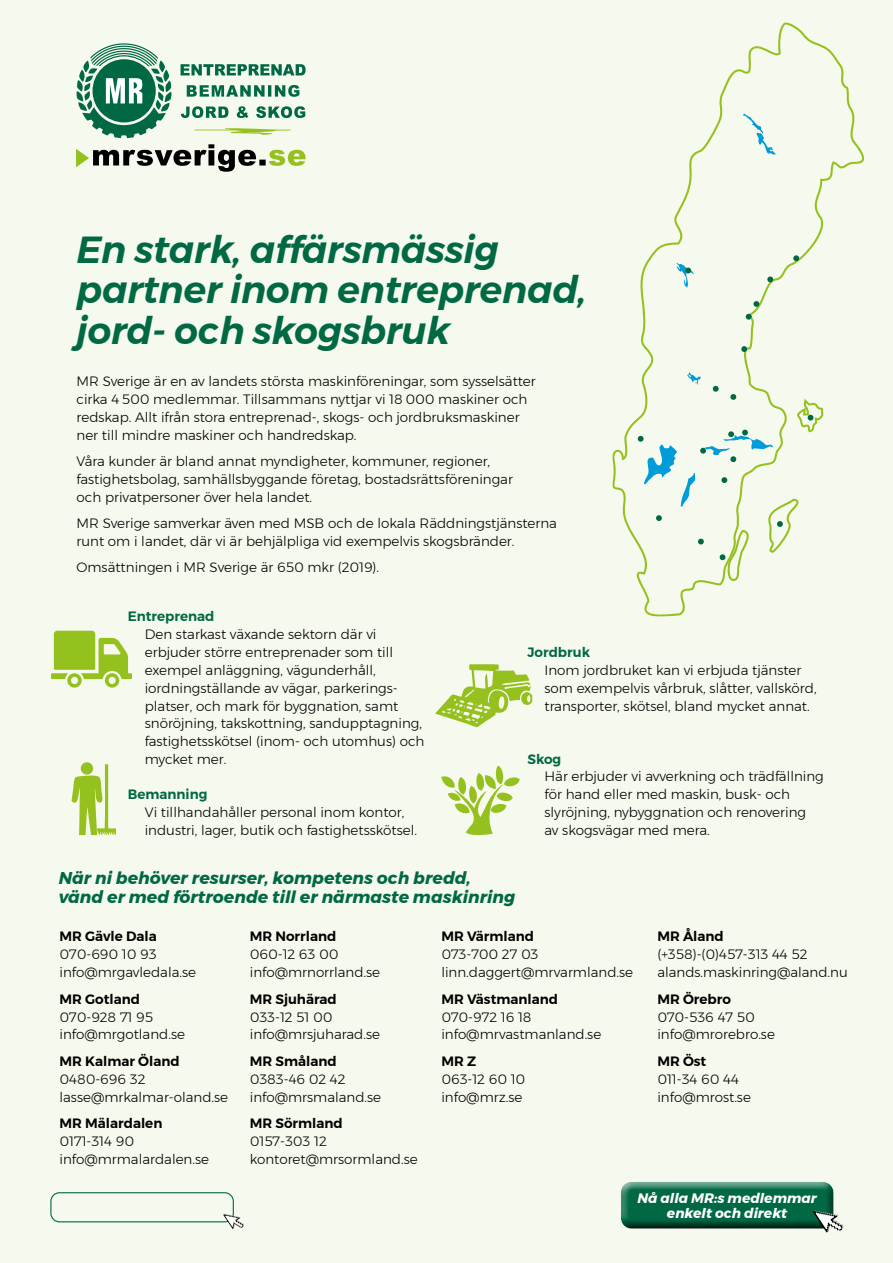
<style>
.page{position:relative;width:893px;height:1263px;background:#f6f9ed}
.page>*{position:absolute;margin:0;border:0;box-sizing:border-box;transform-origin:0 0}
.t1{font:italic 600 37.65px/40.5px "Montserrat";letter-spacing:-.01em;color:#006944}
.t2{font:italic 700 17.1px/18.5px "Montserrat";color:#006944}
.t3{font:italic 700 13.65px/14.9px "Montserrat";color:#fff;text-align:center}
.t4{font:300 13.5px/17.9px "Montserrat";color:#000}
.t5{font:600 13.5px "Montserrat";color:#000}
.t6{font:600 13.5px "Montserrat";color:#006944}
</style>
<div class="page">
<svg style="left:195px;top:128px;width:96px;height:7px"></svg>
<svg style="left:77px;top:144px;width:229px;height:28px"></svg>
<svg style="left:181px;top:64px;width:125px;height:11px"></svg>
<svg style="left:187px;top:85px;width:112px;height:12px"></svg>
<svg style="left:181px;top:106px;width:124px;height:12px"></svg>
<svg style="left:77px;top:43px;width:95px;height:95px"></svg>
<svg style="left:71px;top:764px;width:45px;height:71px"></svg>
<div style="left:81px;top:762px;width:12px;height:13px;background:#95c11f;border-radius:50%"></div>
<svg style="left:435px;top:664px;width:97px;height:63px"></svg>
<svg style="left:441px;top:765px;width:79px;height:71px"></svg>
<svg style="left:51px;top:631px;width:81px;height:57px"></svg>
<svg style="left:612px;top:22px;width:252px;height:595px"></svg>
<svg style="left:743px;top:114px;width:33px;height:41px"></svg>
<svg style="left:746px;top:314px;width:6px;height:6px"></svg>
<svg style="left:753px;top:301px;width:6px;height:6px"></svg>
<svg style="left:767px;top:276px;width:6px;height:6px"></svg>
<svg style="left:676px;top:263px;width:18px;height:25px"></svg>
<svg style="left:793px;top:255px;width:6px;height:6px"></svg>
<svg style="left:741px;top:346px;width:6px;height:6px"></svg>
<svg style="left:638px;top:372px;width:185px;height:209px"></svg>
<div style="left:50px;top:1192px;width:184px;height:30px;border:1px solid #006944;border-radius:9px"></div>
<div style="left:616px;top:1182px;width:226px;height:48px;background:#000;opacity:.75"></div>
<img style="left:817px;top:1210px;width:13px;height:1px">
<svg style="left:813px;top:1211px;width:31px;height:21px"></svg>
<svg style="left:223px;top:1214px;width:21px;height:15px"></svg>
<h1 class="t1" style="left:77px;top:229px;width:511px">En stark, affärsmässig partner inom entreprenad, jord- och skogsbruk</h1>
<p class="t4" style="left:77px;top:372px;width:461px">MR Sverige är en av landets största maskinföreningar, som sysselsätter cirka 4 500 medlemmar. Tillsammans nyttjar vi 18 000 maskiner och redskap. Allt ifrån stora entreprenad-, skogs- och jordbruksmaskiner ner till mindre maskiner och handredskap.</p>
<p class="t4" style="left:77px;top:452px;width:438px">Våra kunder är bland annat myndigheter, kommuner, regioner, fastighetsbolag, samhällsbyggande företag, bostadsrättsföreningar och privatpersoner över hela landet.</p>
<p class="t4" style="left:77px;top:514px;width:482px">MR Sverige samverkar även med MSB och de lokala Räddningstjänsterna runt om i landet, där vi är behjälpliga vid exempelvis skogsbränder.</p>
<p class="t4" style="left:77px;top:558px;width:304px">Omsättningen i MR Sverige är 650 mkr (2019).</p>
<p class="t6" style="left:128px;top:606px;width:88px">Entreprenad</p>
<p class="t4" style="left:145px;top:625px;width:281px">Den starkast växande sektorn där vi erbjuder större entreprenader som till exempel anläggning, vägunderhåll, iordningställande av vägar, parkerings&shy;platser, och mark för byggnation, samt snöröjning, takskottning, sandupptagning, fastighetsskötsel (inom- och utomhus) och mycket mer.</p>
<p class="t6" style="left:128px;top:784px;width:81px">Bemanning</p>
<p class="t4" style="left:145px;top:803px;width:274px">Vi tillhandahåller personal inom kontor, industri, lager, butik och fastighetsskötsel.</p>
<p class="t6" style="left:527px;top:642px;width:64px">Jordbruk</p>
<p class="t4" style="left:544px;top:661px;width:274px">Inom jordbruket kan vi erbjuda tjänster som exempelvis vårbruk, slåtter, vallskörd, transporter, skötsel, bland mycket annat.</p>
<p class="t6" style="left:527px;top:748px;width:35px">Skog</p>
<p class="t4" style="left:544px;top:767px;width:281px">Här erbjuder vi avverkning och trädfällning för hand eller med maskin, busk- och slyröjning, nybyggnation och renovering<br>av skogsvägar med mera.</p>
<p class="t2" style="left:59px;top:869px;width:458px">När ni behöver resurser, kompetens och bredd, vänd er med förtroende till er närmaste maskinring</p>
<p class="t5" style="left:60px;top:926px;width:99px">MR Gävle Dala</p>
<p class="t4" style="left:60px;top:945px;width:138px">070-690 10 93 info@mrgavledala.se</p>
<p class="t5" style="left:60px;top:988px;width:82px">MR Gotland</p>
<p class="t4" style="left:60px;top:1008px;width:127px">070-928 71 95 info@mrgotland.se</p>
<p class="t5" style="left:60px;top:1050px;width:122px">MR Kalmar Öland</p>
<p class="t4" style="left:60px;top:1070px;width:170px">0480-696 32 lasse@mrkalmar-oland.se</p>
<p class="t5" style="left:60px;top:1113px;width:104px">MR Mälardalen</p>
<p class="t4" style="left:60px;top:1132px;width:151px">0171-314 90 info@mrmalardalen.se</p>
<p class="t5" style="left:441px;top:926px;width:94px">MR Värmland</p>
<p class="t4" style="left:441px;top:945px;width:193px">073-700 27 03 linn.daggert@mrvarmland.se</p>
<p class="t5" style="left:441px;top:988px;width:118px">MR Västmanland</p>
<p class="t4" style="left:441px;top:1007px;width:161px">070-972 16 18 info@mrvastmanland.se</p>
<p class="t5" style="left:441px;top:1050px;width:36px">MR Z</p>
<p class="t4" style="left:441px;top:1070px;width:85px">063-12 60 10 info@mrz.se</p>
<p class="t5" style="left:250px;top:926px;width:88px">MR Norrland</p>
<p class="t4" style="left:250px;top:945px;width:132px">060-12 63 00 info@mrnorrland.se</p>
<p class="t5" style="left:250px;top:988px;width:88px">MR Sjuhärad</p>
<p class="t4" style="left:250px;top:1008px;width:132px">033-12 51 00 info@mrsjuharad.se</p>
<p class="t5" style="left:250px;top:1050px;width:88px">MR Småland</p>
<p class="t4" style="left:250px;top:1070px;width:133px">0383-46 02 42 info@mrsmaland.se</p>
<p class="t5" style="left:250px;top:1113px;width:94px">MR Sörmland</p>
<p class="t4" style="left:250px;top:1132px;width:169px">0157-303 12 kontoret@mrsormland.se</p>
<p class="t5" style="left:657px;top:926px;width:68px">MR Åland</p>
<p class="t4" style="left:657px;top:945px;width:192px">(+358)-(0)457-313 44 52 alands.maskinring@aland.nu</p>
<p class="t5" style="left:657px;top:988px;width:75px">MR Örebro</p>
<p class="t4" style="left:657px;top:1007px;width:119px">070-536 47 50 info@mrorebro.se</p>
<p class="t5" style="left:657px;top:1050px;width:50px">MR Öst</p>
<p class="t4" style="left:657px;top:1070px;width:95px">011-34 60 44 info@mrost.se</p>
<p class="t3" style="left:637px;top:1191px;width:181px">Nå alla MR:s medlemmar enkelt och direkt</p>
</div>
